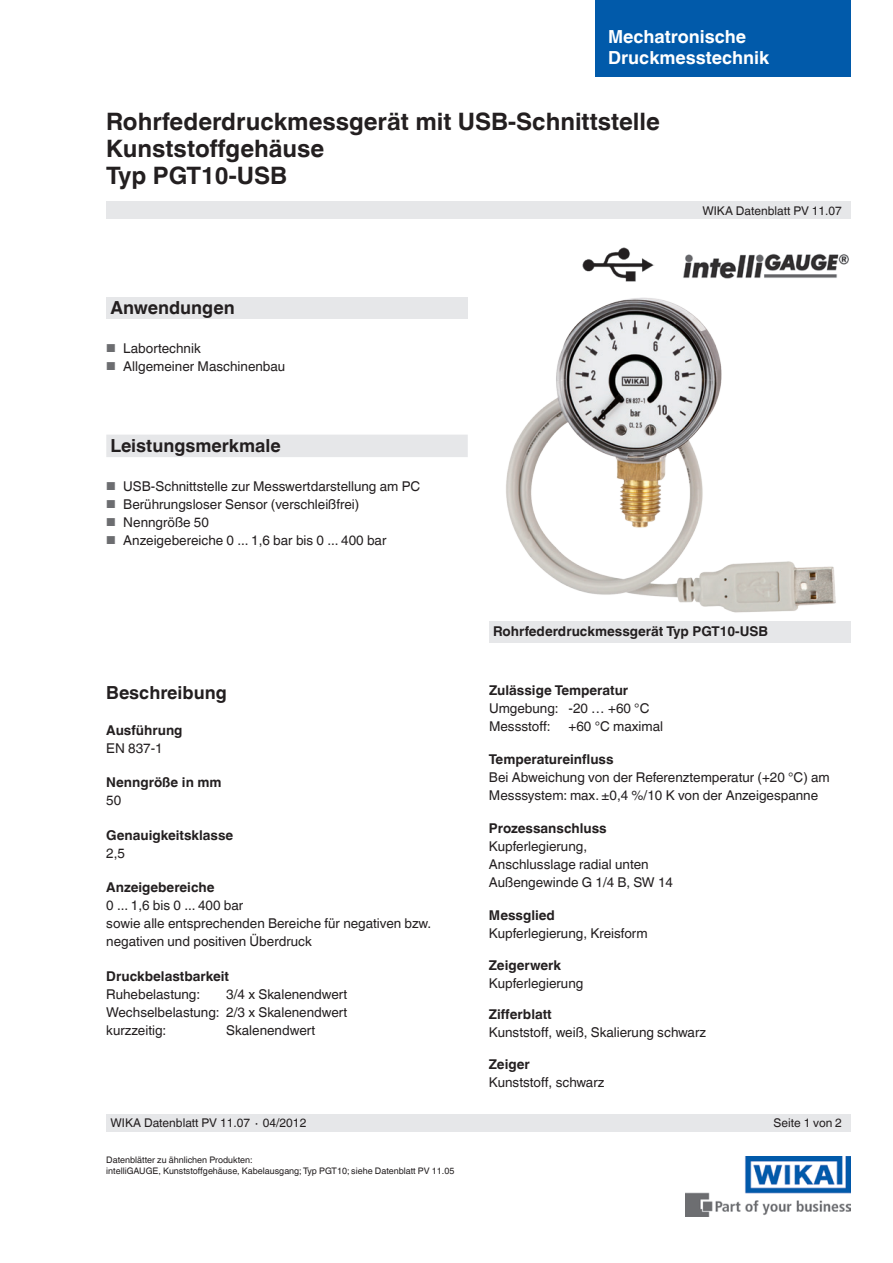
<style>
.page{position:relative;width:893px;height:1263px;background:#fff}
.page>*{position:absolute;margin:0;border:0;box-sizing:border-box;transform-origin:0 0}
.t1{font:700 24px/27px "Helvetica World";color:#231f20}
.t2{font:700 18px "Helvetica World";color:#231f20}
.t3{font:700 18px/21px "Helvetica World";color:#fff}
.t4{font:13.5px/18px "Helvetica World";color:#231f20}
.t5{font:700 13.5px "Helvetica World";color:#231f20}
.t6{font:12px "Helvetica World";color:#231f20}
.t7{font:9px/10.5px "Helvetica World";color:#231f20}
.s1{font-size:11.55px;color:#6c6d70}
</style>
<div class="page">
<div style="left:106px;top:298px;width:362px;height:21px;background:#e6e7e9"></div>
<img style="left:685px;top:1157px;width:165px;height:59px">
<div style="left:106px;top:202px;width:744px;height:17px;background:#e6e7e9"></div>
<div style="left:106px;top:1114px;width:744px;height:17px;background:#e6e7e9"></div>
<div style="left:595px;top:0;width:255px;height:77px;background:#015aaa"></div>
<div style="left:489px;top:621px;width:361px;height:21px;background:#e6e7e9"></div>
<div style="left:106px;top:435px;width:362px;height:22px;background:#e6e7e9"></div>
<img style="left:683px;top:253px;width:166px;height:26px">
<img style="left:506px;top:297px;width:330px;height:316px">
<img style="left:583px;top:248px;width:71px;height:34px">
<h2 class="t3" style="left:608px;top:26px;width:163px">Mechatronische<br>Druckmesstechnik</h2>
<h1 class="t1" style="left:106px;top:108px;width:555px">Rohrfederdruckmessgerät mit USB-Schnittstelle<br>Kunststoffgehäuse<br>Typ PGT10-USB</h1>
<h2 class="t2" style="left:111px;top:297px;width:126px">Anwendungen</h2>
<p class="t4" style="left:106px;top:339px;width:96px"><span class="s1">■</span> Labortechnik</p>
<p class="t4" style="left:106px;top:357px;width:181px"><span class="s1">■</span> Allgemeiner Maschinenbau</p>
<h2 class="t2" style="left:111px;top:435px;width:172px">Leistungsmerkmale</h2>
<p class="t4" style="left:106px;top:477px;width:315px"><span class="s1">■</span> USB-Schnittstelle zur Messwertdarstellung am PC</p>
<p class="t4" style="left:106px;top:495px;width:255px"><span class="s1">■</span> Berührungsloser Sensor (verschleißfrei)</p>
<p class="t4" style="left:106px;top:513px;width:104px"><span class="s1">■</span> Nenngröße 50</p>
<p class="t4" style="left:106px;top:531px;width:282px"><span class="s1">■</span> Anzeigebereiche 0 ... 1,6 bar bis 0 ... 400 bar</p>
<p class="t6" style="left:702px;top:204px;width:141px">WIKA Datenblatt PV 11.07</p>
<h2 class="t2" style="left:106px;top:682px;width:122px">Beschreibung</h2>
<p class="t5" style="left:106px;top:722px;width:78px">Ausführung</p>
<p class="t4" style="left:106px;top:739px;width:58px">EN 837-1</p>
<p class="t5" style="left:106px;top:775px;width:117px">Nenngröße in mm</p>
<p class="t4" style="left:106px;top:791px;width:17px">50</p>
<p class="t5" style="left:106px;top:827px;width:129px">Genauigkeitsklasse</p>
<p class="t4" style="left:106px;top:844px;width:20px">2,5</p>
<p class="t5" style="left:106px;top:880px;width:110px">Anzeigebereiche</p>
<p class="t4" style="left:106px;top:896px;width:327px">0 ... 1,6 bis 0 ... 400 bar<br>sowie alle entsprechenden Bereiche für negativen bzw. negativen und positiven Überdruck</p>
<p class="t5" style="left:106px;top:968px;width:124px">Druckbelastbarkeit</p>
<p class="t4" style="left:106px;top:985px;width:95px">Ruhebelastung:</p>
<p class="t4" style="left:106px;top:985px;width:242px;text-align:justify;text-indent:120px">3/4 x Skalenendwert Wechselbelastung: 2/3 x Skalenendwert kurzzeitig:</p>
<p class="t4" style="left:226px;top:1021px;width:90px">Skalenendwert</p>
<p class="t5" style="left:493px;top:624px;width:276px">Rohrfederdruckmessgerät Typ PGT10-USB</p>
<p class="t5" style="left:489px;top:683px;width:141px">Zulässige Temperatur</p>
<p class="t4" style="left:489px;top:700px;width:162px">Umgebung: -20 … +60 °C<br>Messstoff:</p>
<p class="t4" style="left:568px;top:718px;width:96px">+60 °C maximal</p>
<p class="t5" style="left:489px;top:752px;width:126px">Temperatureinfluss</p>
<p class="t4" style="left:489px;top:769px;width:342px">Bei Abweichung von der Referenztemperatur (+20 °C) am<br>Messsystem: max. ±0,4 %/10 K von der Anzeigespanne</p>
<p class="t5" style="left:489px;top:821px;width:119px">Prozessanschluss</p>
<p class="t4" style="left:489px;top:838px;width:186px">Kupferlegierung,<br>Anschlusslage radial unten<br>Außengewinde G 1/4 B, SW 14</p>
<p class="t5" style="left:489px;top:908px;width:68px">Messglied</p>
<p class="t4" style="left:489px;top:925px;width:160px">Kupferlegierung, Kreisform</p>
<p class="t5" style="left:489px;top:957px;width:74px">Zeigerwerk</p>
<p class="t4" style="left:489px;top:974px;width:96px">Kupferlegierung</p>
<p class="t5" style="left:489px;top:1007px;width:64px">Zifferblatt</p>
<p class="t4" style="left:489px;top:1024px;width:219px">Kunststoff, weiß, Skalierung schwarz</p>
<p class="t5" style="left:489px;top:1056px;width:42px">Zeiger</p>
<p class="t4" style="left:489px;top:1073px;width:117px">Kunststoff, schwarz</p>
<p class="t6" style="left:111px;top:1116px;width:197px">WIKA Datenblatt PV 11.07 ∙ 04/2012</p>
<p class="t6" style="left:773px;top:1116px;width:70px">Seite 1 von 2</p>
<p class="t7" style="left:106px;top:1155px;width:350px">Datenblätter zu ähnlichen Produkten:<br>intelliGAUGE, Kunststoffgehäuse, Kabelausgang; Typ PGT10; siehe Datenblatt PV 11.05</p>
</div>
